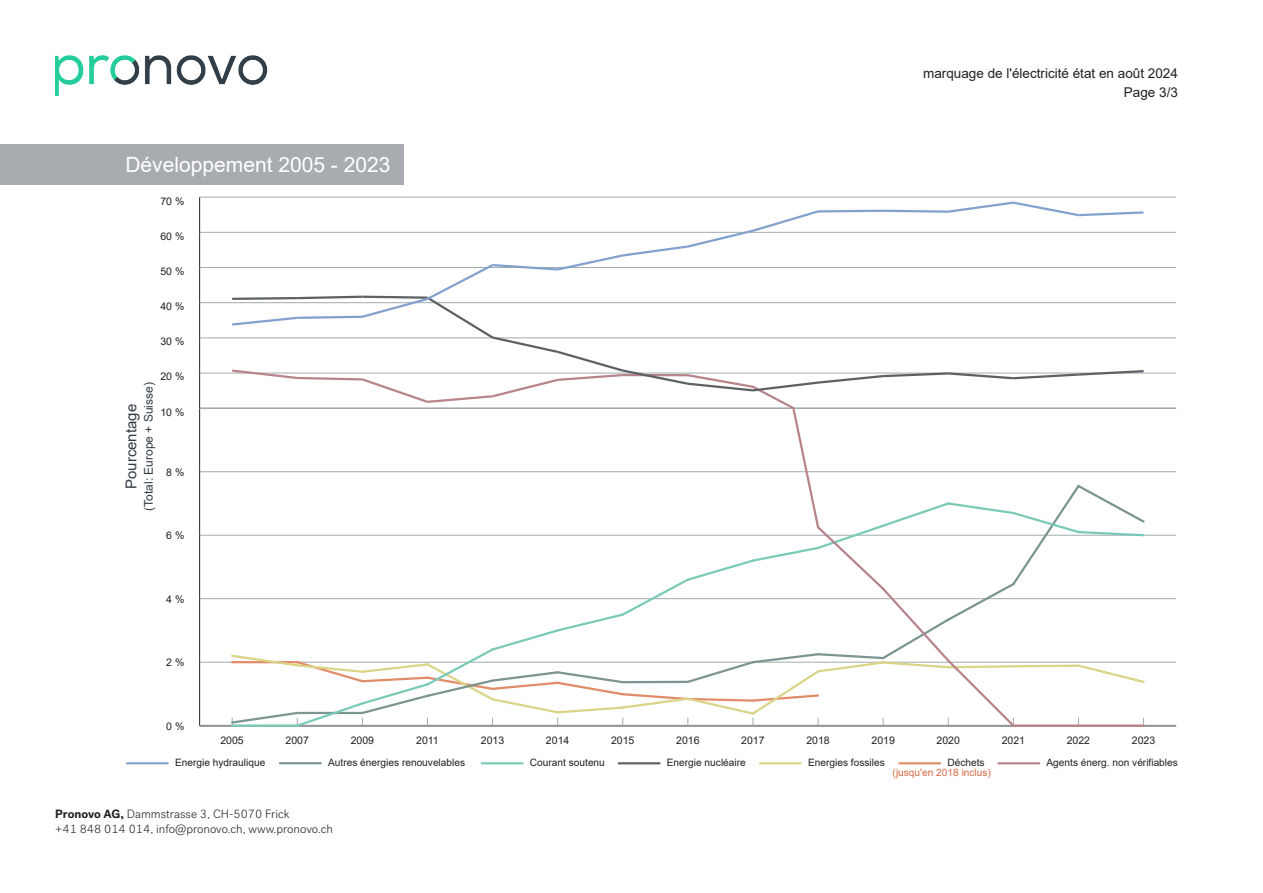
<style>
.page{position:relative;width:1263px;height:893px;background:#fff}
.page>*{position:absolute;margin:0;border:0;box-sizing:border-box;transform-origin:0 0}
.Balken{font:21px "Arial";color:#fff}
.Diagramm_Name{font:15px "Arial";color:#323b44}
.t1{font:13.5px/18.8px "Arial";color:#231f20;text-align:right}
.t2{font:300 12px/15px "Post Grotesk";color:#231f20}
.Diagramm_Name-2{font:12px "Arial";color:#323b44}
.t3{font:10.5px "Arial";color:#231f20}
.t4{font:10.2px "Arial";color:#231f20}
.t5{font:10.2px "Arial";color:#d66a44}
.s1{font-weight:700}
</style>
<div class="page">
<img style="left:55px;top:55px;width:213px;height:41px">
<hr style="left:619px;top:762px;width:40px;height:2px;background:#5d6162">
<hr style="left:127px;top:762px;width:41px;height:2px;background:#82a1ce">
<hr style="left:899px;top:762px;width:41px;height:2px;background:#e18c69">
<hr style="left:760px;top:762px;width:41px;height:2px;background:#dad486">
<hr style="left:998px;top:762px;width:41px;height:2px;background:#b7848a">
<hr style="left:280px;top:762px;width:41px;height:2px;background:#7c9591">
<hr style="left:482px;top:762px;width:41px;height:2px;background:#7acab8">
<hr style="left:199px;top:408px;width:1px;height:318px;background:#231f20">
<hr style="left:200px;top:725px;width:976px;height:1px;background:#a2abaf">
<hr style="left:200px;top:662px;width:976px;height:1px;background:#a2abaf">
<hr style="left:200px;top:598px;width:976px;height:1px;background:#a2abaf">
<hr style="left:200px;top:535px;width:976px;height:1px;background:#a2abaf">
<hr style="left:200px;top:471px;width:976px;height:1px;background:#a2abaf">
<hr style="left:199px;top:197px;width:1px;height:211px;background:#231f20">
<hr style="left:200px;top:408px;width:976px;height:1px;background:#a2abaf">
<hr style="left:200px;top:373px;width:976px;height:1px;background:#a2abaf">
<hr style="left:200px;top:338px;width:976px;height:1px;background:#a2abaf">
<hr style="left:200px;top:302px;width:976px;height:1px;background:#a2abaf">
<hr style="left:200px;top:267px;width:976px;height:1px;background:#a2abaf">
<hr style="left:200px;top:232px;width:976px;height:1px;background:#a2abaf">
<hr style="left:200px;top:197px;width:976px;height:1px;background:#a2abaf">
<svg style="left:230px;top:201px;width:916px;height:526px"></svg>
<div style="left:0;top:144px;width:403px;height:41px;background:#a8acb0"></div>
<p class="Balken" style="left:125px;top:151px;width:266px">Développement 2005 - 2023</p>
<p class="t3" style="left:160px;top:194px;width:25px">70 %</p>
<p class="t3" style="left:160px;top:229px;width:25px">60 %</p>
<p class="t3" style="left:160px;top:264px;width:25px">50 %</p>
<p class="t3" style="left:160px;top:299px;width:25px">40 %</p>
<p class="t3" style="left:160px;top:334px;width:25px">30 %</p>
<p class="t3" style="left:160px;top:370px;width:25px">20 %</p>
<p class="Diagramm_Name-2" style="left:140px;top:511px;width:130px;rotate:-90deg">(Total: Europe + Suisse)</p>
<p class="Diagramm_Name" style="left:121px;top:489px;width:87px;rotate:-90deg">Pourcentage</p>
<p class="t3" style="left:160px;top:405px;width:25px">10 %</p>
<p class="t3" style="left:166px;top:465px;width:20px">8 %</p>
<p class="t3" style="left:166px;top:528px;width:20px">6 %</p>
<p class="t3" style="left:166px;top:592px;width:20px">4 %</p>
<p class="t3" style="left:166px;top:655px;width:20px">2 %</p>
<p class="t3" style="left:166px;top:719px;width:20px">0 %</p>
<h3 class="t1" style="left:923px;top:64px;width:256px">marquage de l'électricité état en août 2024<br>Page 3/3</h3>
<p class="t3" style="left:220px;top:733px;width:25px">2005</p>
<p class="t3" style="left:286px;top:733px;width:25px">2007</p>
<p class="t3" style="left:351px;top:733px;width:25px">2009</p>
<p class="t3" style="left:416px;top:733px;width:24px">2011</p>
<p class="t3" style="left:481px;top:733px;width:25px">2013</p>
<p class="t3" style="left:546px;top:733px;width:25px">2014</p>
<p class="t3" style="left:611px;top:733px;width:25px">2015</p>
<p class="t3" style="left:676px;top:733px;width:25px">2016</p>
<p class="t3" style="left:741px;top:733px;width:25px">2017</p>
<p class="t3" style="left:806px;top:733px;width:25px">2018</p>
<p class="t3" style="left:871px;top:733px;width:25px">2019</p>
<p class="t3" style="left:936px;top:733px;width:25px">2020</p>
<p class="t3" style="left:1002px;top:733px;width:25px">2021</p>
<p class="t3" style="left:1067px;top:733px;width:25px">2022</p>
<p class="t3" style="left:1132px;top:733px;width:25px">2023</p>
<p class="t4" style="left:175px;top:755px;width:92px">Energie hydraulique</p>
<p class="t4" style="left:328px;top:755px;width:138px">Autres énergies renouvelables</p>
<p class="t4" style="left:530px;top:755px;width:76px">Courant soutenu</p>
<p class="t4" style="left:667px;top:755px;width:80px">Energie nucléaire</p>
<p class="t4" style="left:808px;top:755px;width:78px">Energies fossiles</p>
<p class="t4" style="left:947px;top:755px;width:39px">Déchets</p>
<p class="t4" style="left:1046px;top:755px;width:133px">Agents énerg. non vérifiables</p>
<p class="t5" style="left:893px;top:765px;width:100px">(jusqu'en 2018 inclus)</p>
<p class="t2" style="left:55px;top:806px;width:279px"><span class="s1">Pronovo AG,</span> Dammstrasse 3, CH-5070 Frick<br>+41 848 014 014, info@pronovo.ch, www.pronovo.ch</p>
</div>
